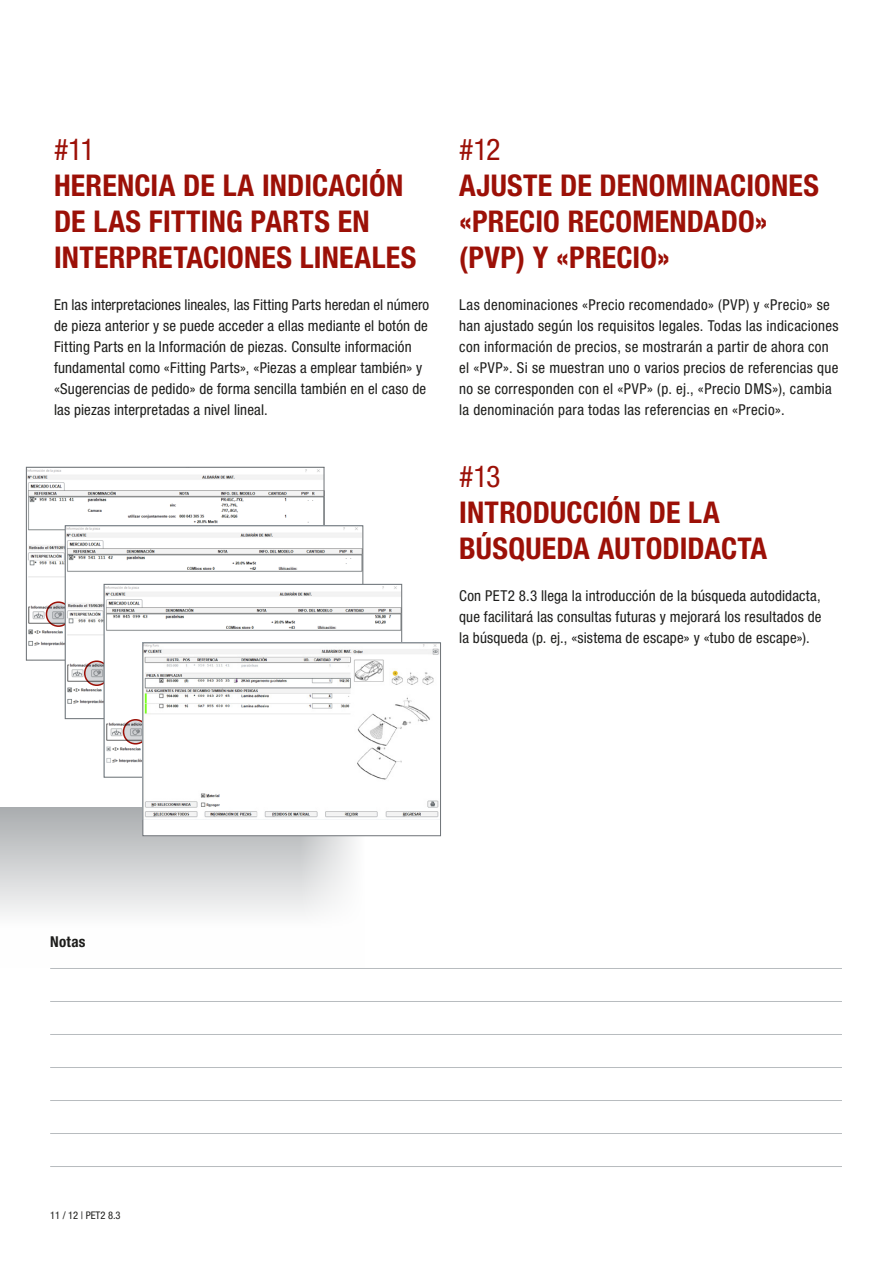
<style>
.page{position:relative;width:893px;height:1263px;background:#fff}
.page>*{position:absolute;margin:0;border:0;box-sizing:border-box;transform-origin:0 0}
.t1{font:700 condensed 30px/36px "Helvetica Neue LT Std";letter-spacing:.005em;color:#9c1007}
.t2{font:condensed 30px "Helvetica Neue LT Std";color:#9c1007}
.t3{font:condensed 15px/21px "Helvetica Neue LT Std";letter-spacing:.015em;color:#1d1d1b}
.t4{font:700 condensed 15px "Helvetica Neue LT Std";letter-spacing:.02em;color:#1d1d1b}
.t5{font:condensed 10.5px "Helvetica Neue LT Std";color:#1d1d1b}
</style>
<div class="page">
<div style="left:0;top:807px;width:415px;height:160px;background:linear-gradient(to bottom,#aeb1b3,#fff)"></div>
<svg style="left:294px;top:836px;width:147px;height:131px"></svg>
<hr style="left:50px;top:968px;width:792px;height:1px;background:#b8bcbf">
<hr style="left:50px;top:1001px;width:792px;height:1px;background:#b8bcbf">
<hr style="left:50px;top:1034px;width:792px;height:1px;background:#b8bcbf">
<hr style="left:50px;top:1067px;width:792px;height:1px;background:#b8bcbf">
<hr style="left:50px;top:1100px;width:792px;height:1px;background:#b8bcbf">
<hr style="left:50px;top:1133px;width:792px;height:1px;background:#b8bcbf">
<hr style="left:50px;top:1166px;width:792px;height:1px;background:#b8bcbf">
<img style="left:28px;top:469px;width:294px;height:189px">
<div style="left:26px;top:467px;width:298px;height:193px;border:1px solid #6e7377"></div>
<svg style="left:46px;top:602px;width:24px;height:24px"></svg>
<div style="left:46px;top:601px;width:25px;height:26px;border:2px solid #9c1007;border-radius:50%"></div>
<img style="left:67px;top:527px;width:294px;height:190px">
<div style="left:65px;top:525px;width:298px;height:194px;border:1px solid #6e7377"></div>
<svg style="left:85px;top:661px;width:24px;height:24px"></svg>
<div style="left:84px;top:660px;width:25px;height:26px;border:2px solid #9c1007;border-radius:50%"></div>
<img style="left:106px;top:586px;width:294px;height:177px">
<div style="left:104px;top:584px;width:298px;height:193px;border:1px solid #6e7377"></div>
<svg style="left:124px;top:720px;width:24px;height:24px"></svg>
<div style="left:123px;top:719px;width:25px;height:25px;border:2px solid #9c1007;border-radius:50%"></div>
<div style="left:143px;top:643px;width:298px;height:193px;background:#fff"></div>
<img style="left:144px;top:644px;width:295px;height:174px">
<div style="left:142px;top:642px;width:299px;height:194px;border:1px solid #6e7377"></div>
<h1 class="t2" style="left:54px;top:132px;width:43px">#11</h1>
<h1 class="t1" style="left:54px;top:167px;width:364px">HERENCIA DE LA INDICACIÓN<br>DE LAS FITTING PARTS EN<br>INTERPRETACIONES LINEALES</h1>
<p class="t3" style="left:54px;top:294px;width:377px">En las interpretaciones lineales, las Fitting Parts heredan el número de pieza anterior y se puede acceder a ellas mediante el botón de Fitting Parts en la Información de piezas. Consulte información fundamental como «Fitting Parts», «Piezas a emplear también» y «Sugerencias de pedido» de forma sencilla también en el caso de las piezas interpretadas a nivel lineal.</p>
<h1 class="t2" style="left:459px;top:132px;width:43px">#12</h1>
<h1 class="t1" style="left:459px;top:167px;width:361px">AJUSTE DE DENOMINACIONES «PRECIO RECOMENDADO» (PVP) Y «PRECIO»</h1>
<p class="t3" style="left:459px;top:294px;width:381px">Las denominaciones «Precio recomendado» (PVP) y «Precio» se han ajustado según los requisitos legales. Todas las indicaciones con información de precios, se mostrarán a partir de ahora con el «PVP». Si se muestran uno o varios precios de referencias que no se corresponden con el «PVP» (p. ej., «Precio DMS»), cambia la denominación para todas las referencias en «Precio».</p>
<h1 class="t2" style="left:459px;top:459px;width:43px">#13</h1>
<h1 class="t1" style="left:459px;top:494px;width:310px">INTRODUCCIÓN DE LA<br>BÚSQUEDA AUTODIDACTA</h1>
<p class="t3" style="left:459px;top:585px;width:364px;text-align:justify">Con PET2 8.3 llega la introducción de la búsqueda autodidacta, que facilitará las consultas futuras y mejorará los resultados de la búsqueda (p. ej., «sistema de escape» y «tubo de escape»).</p>
<p class="t4" style="left:50px;top:933px;width:37px">Notas</p>
<p class="t5" style="left:50px;top:1209px;width:72px">11 / 12 | PET2 8.3</p>
</div>
